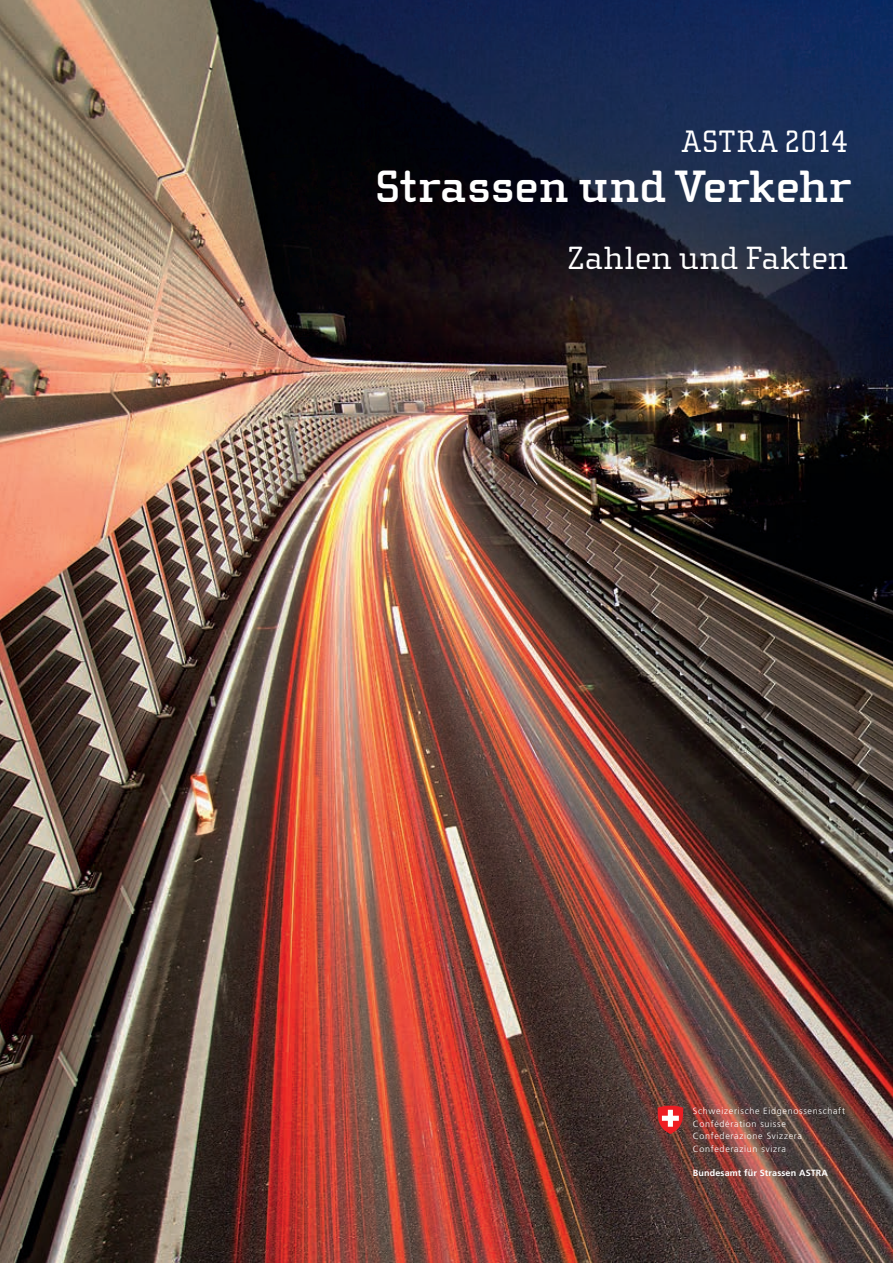
<style>
.page{position:relative;width:893px;height:1263px;background:#fff}
.page>*{position:absolute;margin:0;border:0;box-sizing:border-box;transform-origin:0 0}
.t1{font:700 46.5px "Cholla Slab";letter-spacing:-.005em;color:#fff}
.t2{font:33px "Cholla Slab";letter-spacing:.015em;color:#fff}
.t3{font:31.8px "Cholla Slab";letter-spacing:.025em;color:#fff}
.t4{font:300 9px/12.5px "Frutiger";letter-spacing:.08em;color:#fff}
.t5{font:700 9px "Frutiger";letter-spacing:.015em;color:#fff}
</style>
<div class="page">
<img style="left:0;top:0;width:893px;height:1263px">
<svg style="left:658px;top:1106px;width:26px;height:28px"></svg>
<h3 class="t3" style="left:682px;top:124px;width:167px">ASTRA 2014</h3>
<h1 class="t1" style="left:375px;top:161px;width:477px">Strassen und Verkehr</h1>
<h2 class="t2" style="left:568px;top:239px;width:282px">Zahlen und Fakten</h2>
<p class="t4" style="left:693px;top:1105px;width:154px">Schweizerische Eidgenossenschaft<br>Confédération suisse<br>Confederazione Svizzera<br>Confederaziun svizra</p>
<p class="t5" style="left:693px;top:1168px;width:137px">Bundesamt für Strassen ASTRA</p>
</div>
